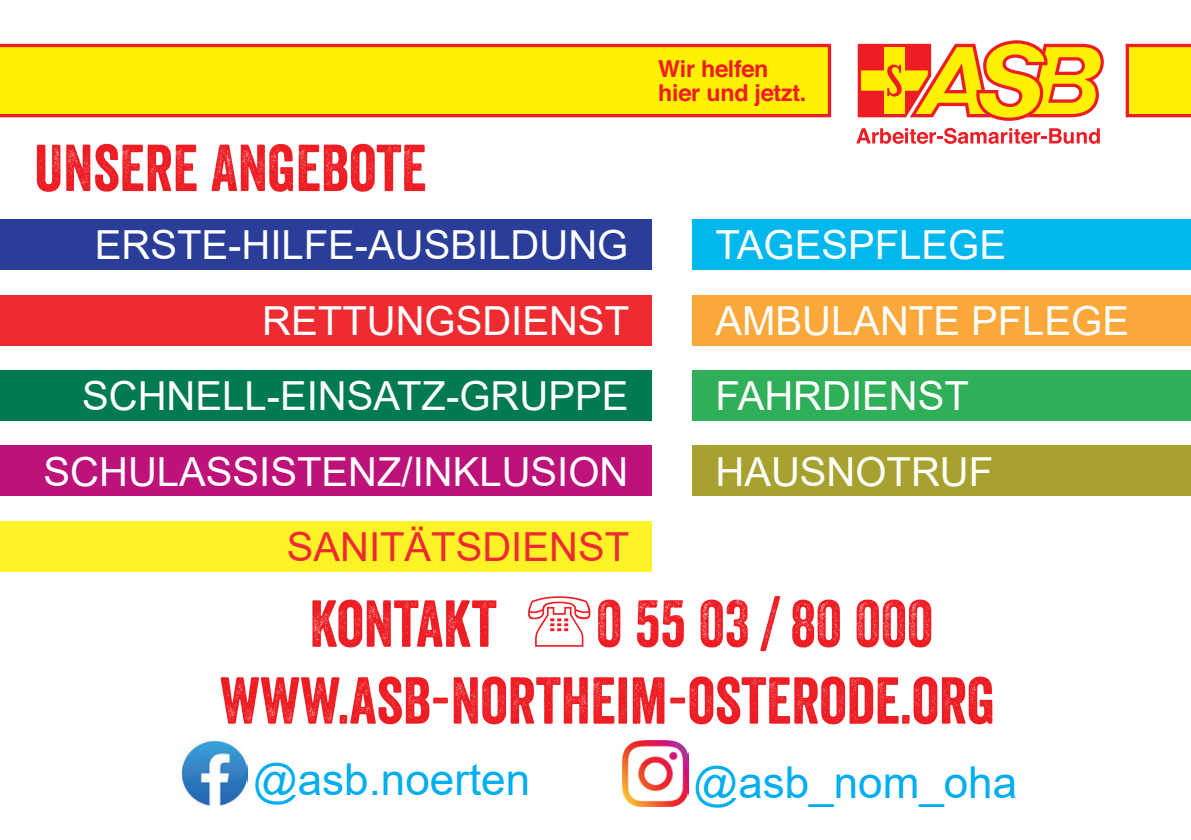
<style>
.page{position:relative;width:1191px;height:840px;background:#fff}
.page>*{position:absolute;margin:0;border:0;box-sizing:border-box;transform-origin:0 0}
.t1{font:64px "Veneer";color:#ee1d23}
.t2{font:44px "Arial";color:#00aeef}
.t3{font:40px "Arial";color:#fff}
.t4{font:40px "Arial";color:#ee2b31}
.t5{font:700 23.2px/23.2px "Helvetica";letter-spacing:-.01em;color:#ee1d23}
</style>
<div class="page">
<div style="left:0;top:219px;width:651px;height:51px;background:#2a3e99"></div>
<div style="left:0;top:295px;width:651px;height:50px;background:#ee2b31"></div>
<div style="left:0;top:370px;width:651px;height:50px;background:#007a53"></div>
<div style="left:0;top:445px;width:651px;height:51px;background:#bd127a"></div>
<div style="left:0;top:521px;width:651px;height:50px;background:#fff227"></div>
<div style="left:693px;top:219px;width:498px;height:51px;background:#00b8ee"></div>
<div style="left:693px;top:295px;width:498px;height:50px;background:#faa839"></div>
<div style="left:693px;top:370px;width:498px;height:50px;background:#30af59"></div>
<div style="left:693px;top:445px;width:498px;height:51px;background:#a7a230"></div>
<img style="left:622px;top:740px;width:66px;height:65px">
<svg style="left:856px;top:128px;width:243px;height:16px"></svg>
<svg style="left:857px;top:40px;width:246px;height:81px"></svg>
<svg style="left:0;top:44px;width:831px;height:73px;background:#fdde03"></svg>
<svg style="left:1125px;top:44px;width:66px;height:73px;background:#fcd507"></svg>
<img style="left:181px;top:740px;width:66px;height:65px">
<p class="t1" style="left:34px;top:129px;width:394px">UNSERE ANGEBOTE</p>
<p class="t3" style="left:95px;top:217px;width:535px">ERSTE-HILFE-AUSBILDUNG</p>
<p class="t3" style="left:262px;top:293px;width:368px">RETTUNGSDIENST</p>
<p class="t3" style="left:82px;top:368px;width:548px">SCHNELL-EINSATZ-GRUPPE</p>
<p class="t3" style="left:44px;top:443px;width:586px">SCHULASSISTENZ/INKLUSION</p>
<p class="t4" style="left:287px;top:519px;width:344px">SANITÄTSDIENST</p>
<p class="t5" style="left:658px;top:58px;width:149px">Wir helfen hier und jetzt.</p>
<p class="t3" style="left:715px;top:217px;width:292px">TAGESPFLEGE</p>
<p class="t3" style="left:715px;top:293px;width:415px">AMBULANTE PFLEGE</p>
<p class="t3" style="left:715px;top:368px;width:255px">FAHRDIENST</p>
<p class="t3" style="left:715px;top:443px;width:279px">HAUSNOTRUF</p>
<p class="t1" style="left:310px;top:584px;width:189px">KONTAKT</p>
<p class="t1" style="left:596px;top:584px;width:338px">0 55 03 / 80 000</p>
<p class="t1" style="left:220px;top:661px;width:776px">WWW.ASB-NORTHEIM-OSTERODE.ORG</p>
<p class="t2" style="left:253px;top:749px;width:279px">@asb.noerten</p>
<p class="t2" style="left:693px;top:751px;width:325px">@asb_nom_oha</p>
</div>
